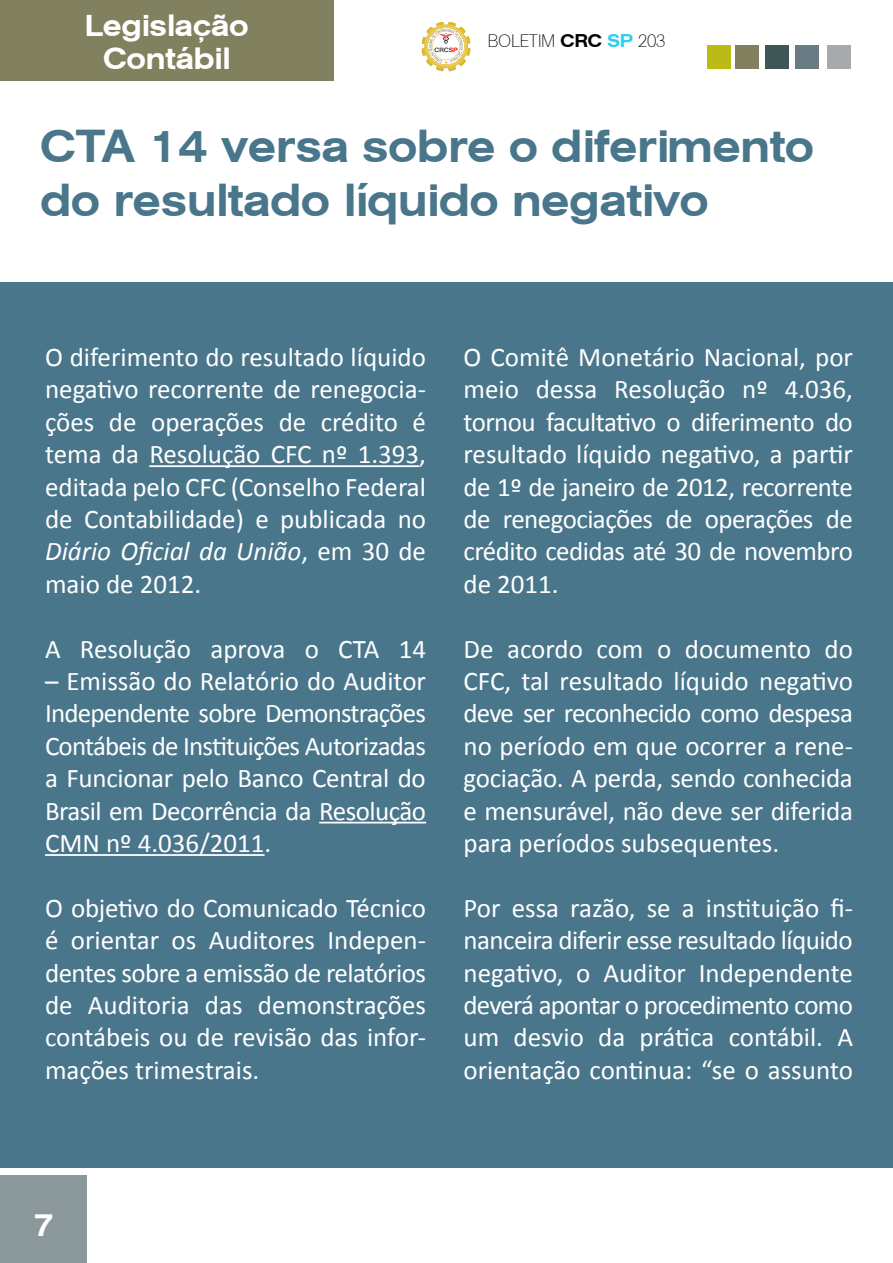
<style>
.page{position:relative;width:893px;height:1263px;background:#fff}
.page>*{position:absolute;margin:0;border:0;box-sizing:border-box;transform-origin:0 0}
.t1{font:45px/54px "Agent Ext Med DB Normal";color:#49768b}
.t2{font:31.5px "Agent Ext Med DB Normal";color:#fff}
.t3{font:30px/33px "Agent Ext Med DB Normal";color:#fff;text-align:center}
.t4{font:27px/32.4px "Calibri";color:#fff;text-align:justify}
.t5{font:18px "Agent Light DB Normal";color:#000}
.s1{font-family:"Agent Ext Med DB Normal"}
.s2{font-family:"Agent Ext Med DB Normal";color:#2dcdf6}
.s3{font-style:italic}
</style>
<div class="page">
<div style="left:1px;top:0;width:333px;height:81px;background:#818160"></div>
<div style="left:707px;top:45px;width:24px;height:24px;background:#b9bc17"></div>
<div style="left:735px;top:45px;width:24px;height:24px;background:#818160"></div>
<div style="left:765px;top:45px;width:24px;height:24px;background:#3f5657"></div>
<div style="left:795px;top:45px;width:24px;height:24px;background:#6b7b84"></div>
<div style="left:827px;top:45px;width:24px;height:24px;background:#a7a9ac"></div>
<svg style="left:422px;top:22px;width:48px;height:49px"></svg>
<div style="left:0;top:1175px;width:87px;height:88px;background:#8a979b"></div>
<div style="left:0;top:282px;width:892px;height:886px;background:#49768b"></div>
<hr style="left:149px;top:465px;width:270px;height:2px;background:#fff">
<hr style="left:319px;top:822px;width:107px;height:1px;background:#fff">
<hr style="left:45px;top:854px;width:219px;height:2px;background:#fff">
<p class="t3" style="left:85px;top:9px;width:165px">Legislação<br>Contábil</p>
<p class="t5" style="left:488px;top:31px;width:179px">BOLETIM <span class="s1">CRC</span> <span class="s2">SP</span> 203</p>
<h1 class="t1" style="left:41px;top:119px;width:775px">CTA 14 versa sobre o diferimento do resultado líquido negativo</h1>
<p class="t4" style="left:45px;top:339px;width:382px">O diferimento do resultado líquido negativo recorrente de renegocia&shy;ções de operações de crédito é tema da Resolução CFC nº 1.393, editada pelo CFC (Conselho Federal de Contabilidade) e publicada no <span class="s3">Diário Oficial da União</span>, em 30 de maio de 2012.</p>
<p class="t4" style="left:45px;top:631px;width:382px">A Resolução aprova o CTA 14</p>
<p class="t4" style="left:45px;top:663px;width:382px">– Emissão do Relatório do Auditor Independente sobre Demonstrações Contábeis de Instituições Autorizadas a Funcionar pelo Banco Central do Brasil em Decorrência da Resolução CMN nº 4.036/2011.</p>
<p class="t4" style="left:45px;top:890px;width:382px">O objetivo do Comunicado Técnico é orientar os Auditores Indepen&shy;dentes sobre a emissão de relatórios de Auditoria das demonstrações contábeis ou de revisão das infor&shy;mações trimestrais.</p>
<p class="t4" style="left:463px;top:339px;width:391px">O Comitê Monetário Nacional, por meio dessa Resolução nº 4.036, tornou facultativo o diferimento do resultado líquido negativo, a partir de 1º de janeiro de 2012, recorrente de renegociações de operações de crédito cedidas até 30 de novembro de 2011.</p>
<p class="t4" style="left:463px;top:631px;width:391px">De acordo com o documento do CFC, tal resultado líquido negativo deve ser reconhecido como despesa no período em que ocorrer a rene&shy;gociação. A perda, sendo conhecida e mensurável, não deve ser diferida para períodos subsequentes.</p>
<p class="t4" style="left:463px;top:890px;width:391px">Por essa razão, se a instituição fi&shy;nanceira diferir esse resultado líquido negativo, o Auditor Independente deverá apontar o procedimento como um desvio da prática contábil. A orientação continua: “se o assunto</p>
<p class="t2" style="left:34px;top:1207px;width:22px">7</p>
</div>
